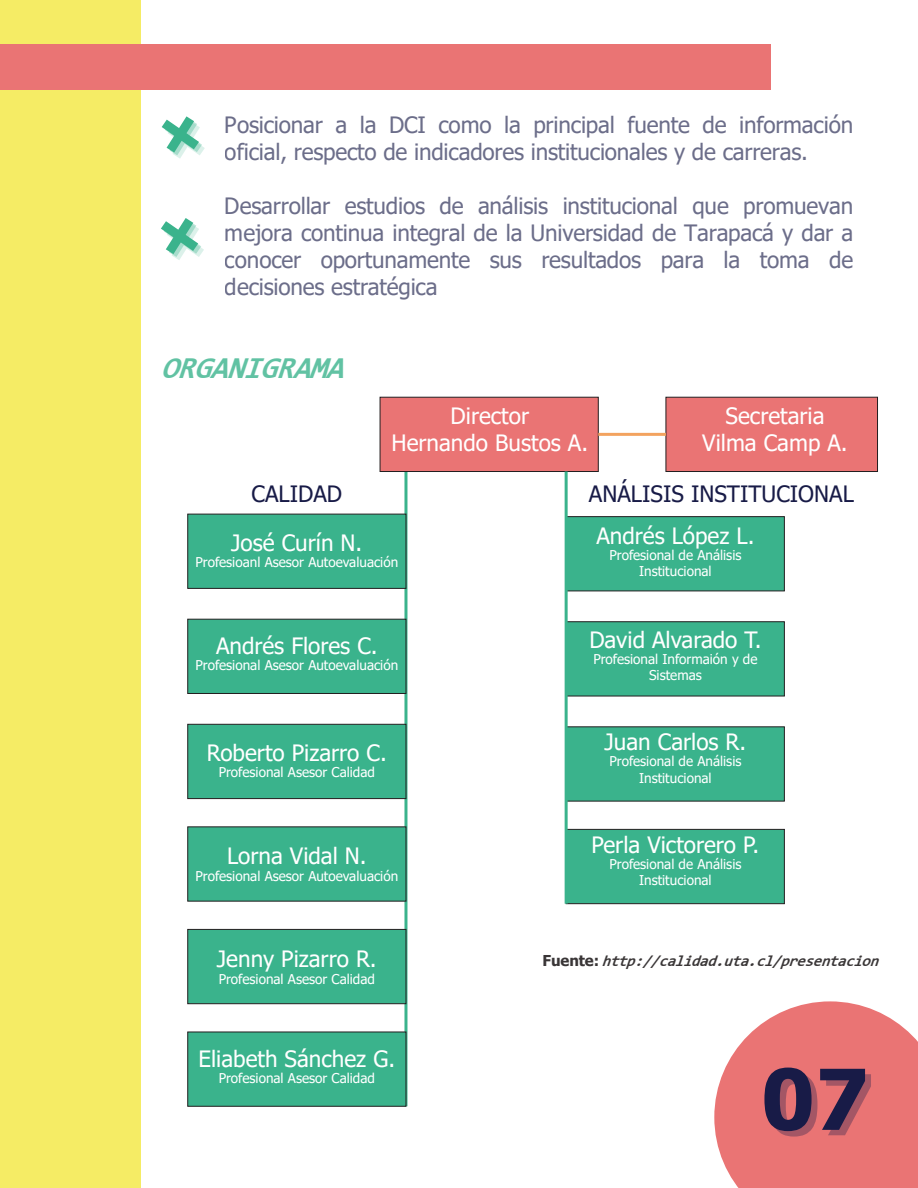
<style>
.page{position:relative;width:918px;height:1188px;background:#fff}
.page>*{position:absolute;margin:0;border:0;box-sizing:border-box;transform-origin:0 0}
.t1{font:700 84px "Tahoma";color:#181b47}
.t2{font:italic 700 30px "Tahoma";color:#3ab38c}
.t3{font:22.5px/27px "Tahoma";letter-spacing:-.01em;color:rgb(24 27 71/.8)}
.t4{font:22.5px/27px "Tahoma";color:#fff;text-align:center}
.t5{font:22.5px "Tahoma";color:#181b47}
.t6{font:italic 700 15px "Tahoma";letter-spacing:-.01em;color:rgb(35 31 32/.9)}
.t7{font:13.5px/16.2px "Tahoma";color:#fff;text-align:center}
.s1{font-style:normal}
</style>
<div class="page">
<div style="left:0;top:0;width:141px;height:1188px;background:#f5ec65"></div>
<svg style="left:714px;top:1001px;width:204px;height:187px;background:#ec8585"></svg>
<div style="left:0;top:44px;width:771px;height:46px;background:#ea7474"></div>
<svg style="left:161px;top:218px;width:43px;height:42px"></svg>
<svg style="left:161px;top:116px;width:44px;height:43px"></svg>
<hr style="left:404px;top:472px;width:3px;height:634px;background:#3ab38c">
<div style="left:188px;top:514px;width:218px;height:75px;background:#3ab38c;border:1px solid #231f20"></div>
<div style="left:188px;top:619px;width:218px;height:75px;background:#3ab38c;border:1px solid #231f20"></div>
<div style="left:188px;top:724px;width:218px;height:75px;background:#3ab38c;border:1px solid #231f20"></div>
<div style="left:188px;top:827px;width:218px;height:74px;background:#3ab38c"></div>
<div style="left:188px;top:929px;width:218px;height:75px;background:#3ab38c;border:1px solid #231f20"></div>
<div style="left:566px;top:516px;width:219px;height:75px;background:#3ab38c;border:1px solid #231f20"></div>
<div style="left:566px;top:622px;width:219px;height:74px;background:#3ab38c"></div>
<div style="left:566px;top:727px;width:219px;height:74px;background:#3ab38c"></div>
<div style="left:566px;top:829px;width:219px;height:75px;background:#3ab38c;border:1px solid #231f20"></div>
<div style="left:380px;top:397px;width:218px;height:75px;background:#ea7474;border:1px solid #231f20"></div>
<div style="left:666px;top:397px;width:212px;height:75px;background:#ea7474;border:1px solid #231f20"></div>
<div style="left:188px;top:1032px;width:218px;height:74px;background:#3ab38c"></div>
<hr style="left:565px;top:472px;width:3px;height:432px;background:#3ab38c">
<hr style="left:598px;top:433px;width:68px;height:3px;background:#f3a35f">
<h3 class="t3" style="left:225px;top:113px;width:630px">Posicionar a la DCI como la principal fuente de información oficial, respecto de indicadores institucionales y de carreras.</h3>
<h3 class="t3" style="left:225px;top:194px;width:630px;text-align:justify">Desarrollar estudios de análisis institucional que promuevan mejora continua integral de la Universidad de Tarapacá y dar a conocer oportunamente sus resultados para la toma de decisiones estratégica</h3>
<h2 class="t2" style="left:164px;top:350px;width:183px">ORGANIGRAMA</h2>
<h3 class="t4" style="left:391px;top:403px;width:198px">Director<br>Hernando Bustos A.</h3>
<h3 class="t4" style="left:702px;top:403px;width:147px">Secretaria<br>Vilma Camp A.</h3>
<h3 class="t5" style="left:252px;top:479px;width:92px">CALIDAD</h3>
<h3 class="t5" style="left:589px;top:479px;width:266px">ANÁLISIS INSTITUCIONAL</h3>
<h3 class="t4" style="left:231px;top:530px;width:133px">José Curín N.</h3>
<p class="t7" style="left:195px;top:555px;width:204px">Profesioanl Asesor Autoevaluación</p>
<h3 class="t4" style="left:216px;top:633px;width:163px">Andrés Flores C.</h3>
<p class="t7" style="left:195px;top:658px;width:204px">Profesional Asesor Autoevaluación</p>
<h3 class="t4" style="left:207px;top:740px;width:181px">Roberto Pizarro C.</h3>
<p class="t7" style="left:219px;top:764px;width:158px">Profesional Asesor Calidad</p>
<h3 class="t4" style="left:227px;top:844px;width:141px">Lorna Vidal N.</h3>
<p class="t7" style="left:195px;top:868px;width:204px">Profesional Asesor Autoevaluación</p>
<h3 class="t4" style="left:217px;top:947px;width:161px">Jenny Pizarro R.</h3>
<p class="t7" style="left:219px;top:971px;width:158px">Profesional Asesor Calidad</p>
<h3 class="t4" style="left:199px;top:1046px;width:198px">Eliabeth Sánchez G.</h3>
<p class="t7" style="left:219px;top:1070px;width:158px">Profesional Asesor Calidad</p>
<h3 class="t4" style="left:596px;top:523px;width:160px">Andrés López L.</h3>
<p class="t7" style="left:609px;top:548px;width:134px">Profesional de Análisis<br>Institucional</p>
<h3 class="t4" style="left:589px;top:627px;width:174px">David Alvarado T.</h3>
<p class="t7" style="left:593px;top:652px;width:166px">Profesional Informaión y de<br>Sistemas</p>
<h3 class="t4" style="left:604px;top:730px;width:143px">Juan Carlos R.</h3>
<p class="t7" style="left:609px;top:754px;width:134px">Profesional de Análisis<br>Institucional</p>
<h3 class="t4" style="left:592px;top:832px;width:169px">Perla Victorero P.</h3>
<p class="t7" style="left:609px;top:857px;width:134px">Profesional de Análisis<br>Institucional</p>
<p class="t6" style="left:543px;top:951px;width:339px"><span class="s1">Fuente:</span> http://calidad.uta.cl/presentacion</p>
<h1 class="t1" style="left:767px;top:1046px;width:109px">07</h1>
</div>
